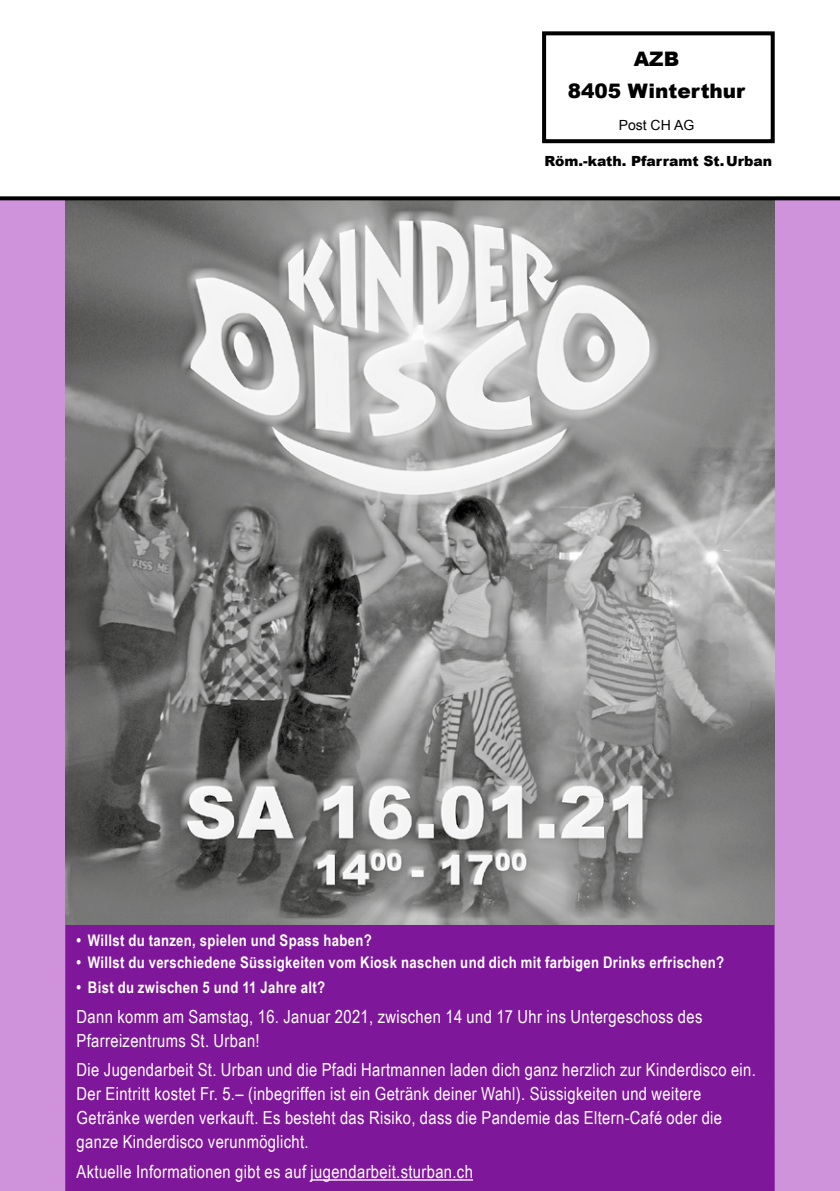
<style>
.page{position:relative;width:840px;height:1191px;background:#fff}
.page>*{position:absolute;margin:0;border:0;box-sizing:border-box;transform-origin:0 0}
.t1{font:900 20px/32px "Arial";color:#000;text-align:center}
.t2{font:18px/24px "Arial Narrow";letter-spacing:.02em;color:#fff}
.t3{font:700 16px "Arial Narrow";letter-spacing:.02em;color:#fff}
.t4{font:900 14px "Arial";color:#000}
.t5{font:14px "Arial";color:#000}
</style>
<div class="page">
<div style="left:0;top:198px;width:839px;height:993px;background:#ce93da"></div>
<div style="left:541px;top:31px;width:233px;height:112px;border:4px solid #000"></div>
<div style="left:65px;top:924px;width:709px;height:267px;background:#7f179a"></div>
<img style="left:65px;top:200px;width:709px;height:724px">
<svg style="left:0;top:196px;width:839px;height:4px;background:#161616"></svg>
<hr style="left:310px;top:1179px;width:163px;height:1px;background:#fff">
<p class="t1" style="left:567px;top:42px;width:179px">AZB<br>8405 Winterthur</p>
<p class="t5" style="left:618px;top:116px;width:77px">Post CH AG</p>
<p class="t4" style="left:544px;top:151px;width:229px">Röm.-kath. Pfarramt St.Urban</p>
<p class="t3" style="left:77px;top:928px;width:296px">• Willst du tanzen, spielen und Spass haben?</p>
<p class="t3" style="left:77px;top:950px;width:648px">• Willst du verschiedene Süssigkeiten vom Kiosk naschen und dich mit farbigen Drinks erfrischen?</p>
<p class="t3" style="left:77px;top:975px;width:250px">• Bist du zwischen 5 und 11 Jahre alt?</p>
<p class="t2" style="left:77px;top:1003px;width:627px">Dann komm am Samstag, 16. Januar 2021, zwischen 14 und 17 Uhr ins Untergeschoss des<br>Pfarreizentrums St. Urban!</p>
<p class="t2" style="left:77px;top:1057px;width:680px">Die Jugendarbeit St. Urban und die Pfadi Hartmannen laden dich ganz herzlich zur Kinderdisco ein.<br>Der Eintritt kostet Fr. 5.– (inbegriffen ist ein Getränk deiner Wahl). Süssigkeiten und weitere Getränke werden verkauft. Es besteht das Risiko, dass die Pandemie das Eltern-Café oder die ganze Kinderdisco verunmöglicht.</p>
<p class="t2" style="left:77px;top:1159px;width:397px">Aktuelle Informationen gibt es auf jugendarbeit.sturban.ch</p>
</div>
